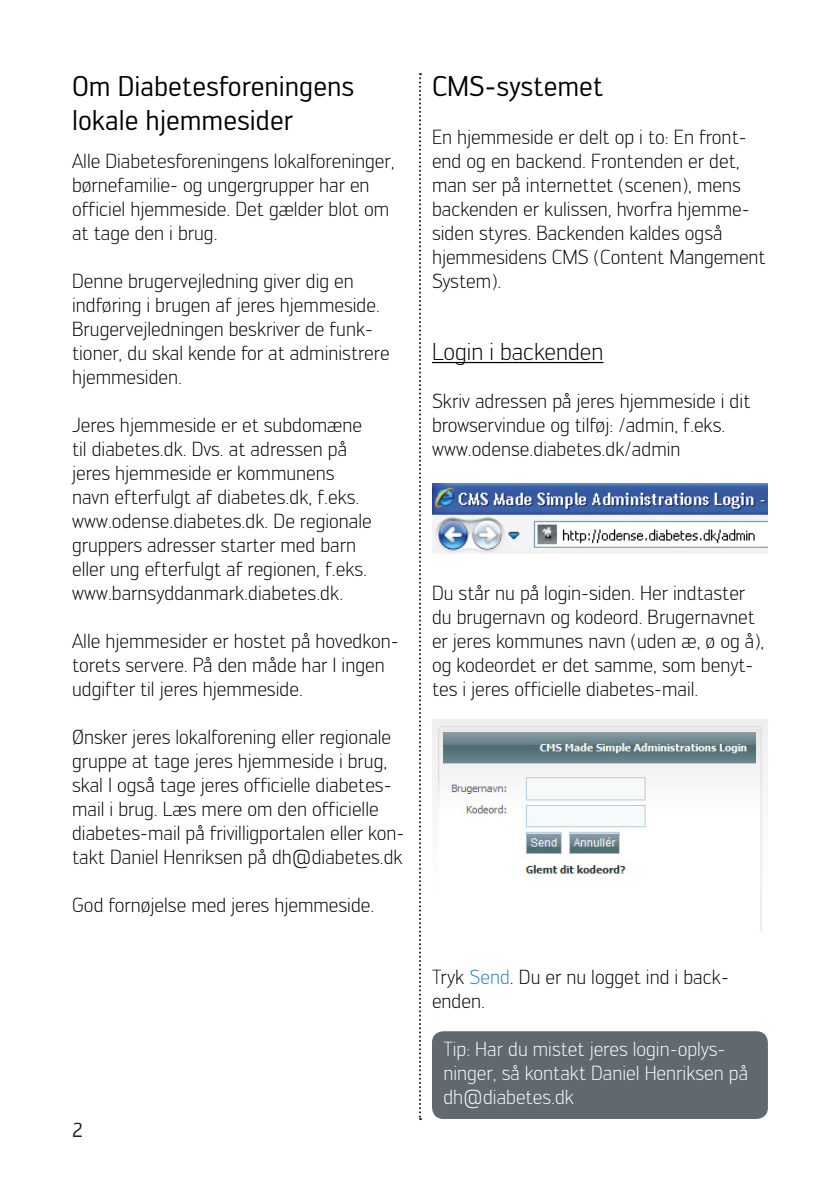
<style>
.page{position:relative;width:840px;height:1191px;background:#fff}
.page>*{position:absolute;margin:0;border:0;box-sizing:border-box;transform-origin:0 0}
.Overskrift{font:28px/33.6px "Engel";color:#000}
.Underoverskrift_unde{font:300 24px "Engel";color:#000}
.Brød{font:300 20px/24px "Engel";color:#000}
.Tip{font:300 20px/24px "Engel";color:#fff}
.t1{font:20px "Engel";color:#231f20}
.s1{color:#2783c5}
</style>
<div class="page">
<svg style="left:419px;top:73px;width:2px;height:1047px"></svg>
<hr style="left:432px;top:362px;width:171px;height:1px;background:#000">
<img style="left:432px;top:483px;width:334px;height:70px">
<img style="left:432px;top:720px;width:335px;height:211px">
<div style="left:432px;top:1031px;width:335px;height:88px;background:#5f696f;border-radius:11px"></div>
<p class="Overskrift" style="left:72px;top:69px;width:283px">Om Diabetesforeningens lokale hjemmesider</p>
<p class="Brød" style="left:72px;top:149px;width:324px">Alle Diabetesforeningens lokalforeninger, børnefamilie- og ungergrupper har en officiel hjemmeside. Det gælder blot om at tage den i brug.</p>
<p class="Brød" style="left:72px;top:269px;width:319px">Denne brugervejledning giver dig en indføring i brugen af jeres hjemmeside.<br>Brugervejledningen beskriver de funk&shy;tioner, du skal kende for at administrere hjemmesiden.</p>
<p class="Brød" style="left:72px;top:413px;width:301px">Jeres hjemmeside er et subdomæne til diabetes.dk. Dvs. at adressen på jeres hjemmeside er kommunens navn efterfulgt af diabetes.dk, f.eks. www.odense.diabetes.dk. De regionale gruppers adresser starter med barn eller ung efterfulgt af regionen, f.eks. www.barnsyddanmark.diabetes.dk.</p>
<p class="Brød" style="left:72px;top:629px;width:328px">Alle hjemmesider er hostet på hovedkon&shy;torets servere. På den måde har I ingen udgifter til jeres hjemmeside.</p>
<p class="Brød" style="left:72px;top:725px;width:334px">Ønsker jeres lokalforening eller regionale gruppe at tage jeres hjemmeside i brug, skal I også tage jeres officielle diabetes&shy;mail i brug. Læs mere om den officielle diabetes-mail på frivilligportalen eller kon&shy;takt Daniel Henriksen på dh@diabetes.dk</p>
<p class="Brød" style="left:72px;top:893px;width:304px">God fornøjelse med jeres hjemmeside.</p>
<p class="t1" style="left:72px;top:1119px;width:12px">2</p>
<p class="Overskrift" style="left:432px;top:69px;width:173px">CMS-systemet</p>
<p class="Brød" style="left:432px;top:125px;width:335px">En hjemmeside er delt op i to: En front&shy;end og en backend. Frontenden er det, man ser på internettet (scenen), mens backenden er kulissen, hvorfra hjemme&shy;siden styres. Backenden kaldes også hjemmesidens CMS (Content Mangement System).</p>
<p class="Underoverskrift_unde" style="left:432px;top:338px;width:173px">Login i backenden</p>
<p class="Brød" style="left:432px;top:389px;width:320px">Skriv adressen på jeres hjemmeside i dit browservindue og tilføj: /admin, f.eks. www.odense.diabetes.dk/admin</p>
<p class="Brød" style="left:432px;top:581px;width:334px">Du står nu på login-siden. Her indtaster du brugernavn og kodeord. Brugernavnet er jeres kommunes navn (uden æ, ø og å), og kodeordet er det samme, som benyt&shy;tes i jeres officielle diabetes-mail.</p>
<p class="Brød" style="left:432px;top:965px;width:295px">Tryk <span class="s1">Send</span>. Du er nu logget ind i back&shy;enden.</p>
<p class="Tip" style="left:443px;top:1037px;width:306px">Tip: Har du mistet jeres login-oplys&shy;ninger, så kontakt Daniel Henriksen på dh@diabetes.dk</p>
</div>
